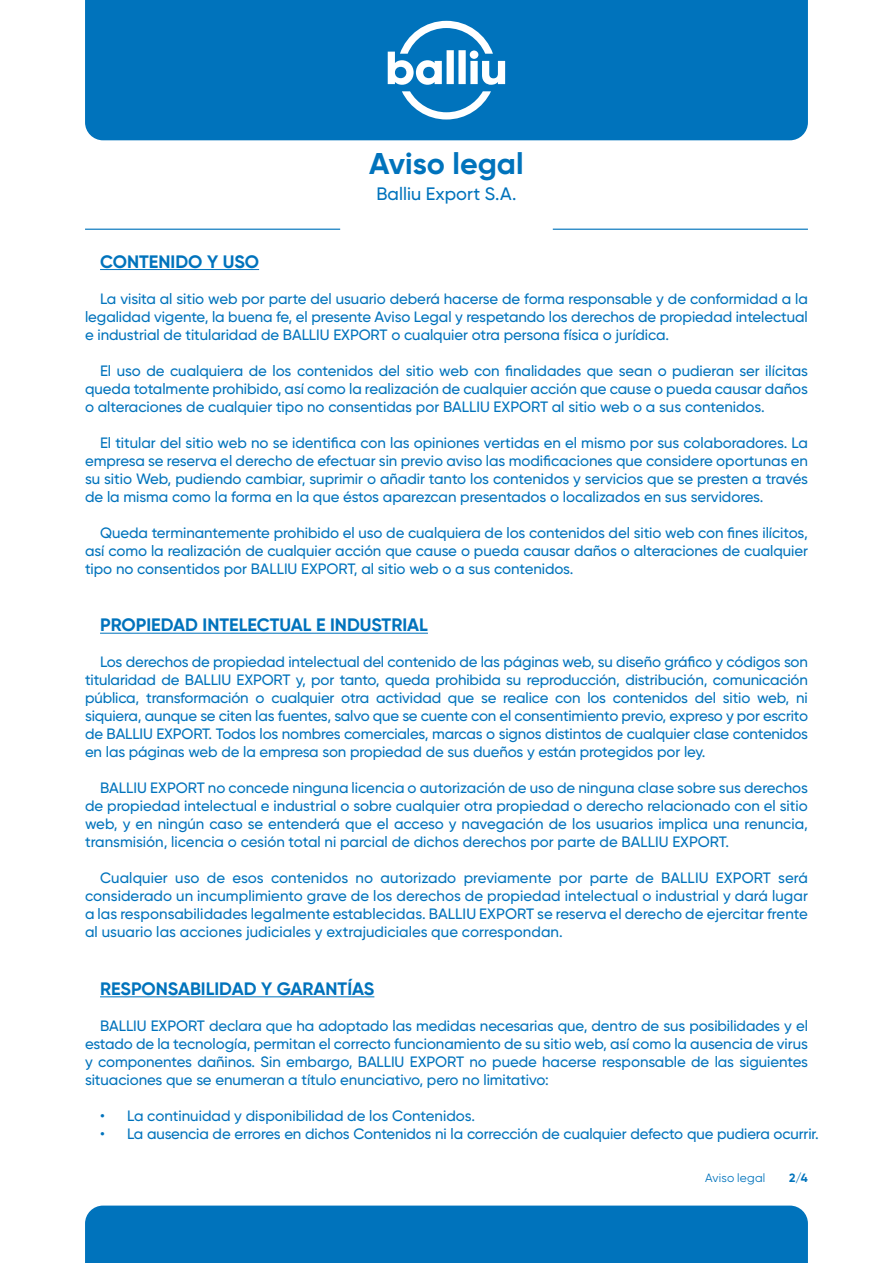
<style>
.page{position:relative;width:893px;height:1263px;background:#fff}
.page>*{position:absolute;margin:0;border:0;box-sizing:border-box;transform-origin:0 0}
.t1{font:700 30px "Gilroy";color:#0073bc}
.t2{font:700 18px "Gilroy";color:#0073bc}
.t3{font:500 18px "Gilroy";color:#0073bc}
.t4{font:500 15px/18px "Gilroy";letter-spacing:-.005em;color:#0073bc;text-align:justify}
.t5{font:12px "Gilroy";letter-spacing:.015em;color:#0073bc}
.t6{font:700 12px "Gilroy";color:#0073bc}
</style>
<div class="page">
<div style="left:85px;top:0;width:723px;height:140px;background:#0073bc"></div>
<svg style="left:388px;top:21px;width:117px;height:98px"></svg>
<hr style="left:553px;top:229px;width:255px;height:1px;background:#0073bc">
<hr style="left:85px;top:229px;width:255px;height:1px;background:#0073bc">
<div style="left:85px;top:1205px;width:723px;height:58px;background:#0073bc"></div>
<hr style="left:100px;top:269px;width:159px;height:1px;background:#0073bc">
<hr style="left:100px;top:633px;width:328px;height:1px;background:#0073bc">
<hr style="left:100px;top:996px;width:274px;height:1px;background:#0073bc">
<h1 class="t1" style="left:369px;top:147px;width:156px">Aviso legal</h1>
<p class="t3" style="left:376px;top:186px;width:142px">Balliu Export S.A.</p>
<p class="t2" style="left:100px;top:251px;width:161px">CONTENIDO Y USO</p>
<p class="t4" style="left:85px;top:290px;width:724px;text-indent:15px">La visita al sitio web por parte del usuario deberá hacerse de forma responsable y de conformidad a la legalidad vigente, la buena fe, el presente Aviso Legal y respetando los derechos de propiedad intelectual e industrial de titularidad de BALLIU EXPORT o cualquier otra persona física o jurídica.</p>
<p class="t4" style="left:85px;top:362px;width:724px;text-indent:15px">El uso de cualquiera de los contenidos del sitio web con finalidades que sean o pudieran ser ilícitas queda totalmente prohibido, así como la realización de cualquier acción que cause o pueda causar daños o alteraciones de cualquier tipo no consentidas por BALLIU EXPORT al sitio web o a sus contenidos.</p>
<p class="t4" style="left:85px;top:434px;width:724px;text-indent:15px">El titular del sitio web no se identifica con las opiniones vertidas en el mismo por sus colaboradores. La empresa se reserva el derecho de efectuar sin previo aviso las modificaciones que considere oportunas en su sitio Web, pudiendo cambiar, suprimir o añadir tanto los contenidos y servicios que se presten a través de la misma como la forma en la que éstos aparezcan presentados o localizados en sus servidores.</p>
<p class="t4" style="left:85px;top:524px;width:724px;text-indent:15px">Queda terminantemente prohibido el uso de cualquiera de los contenidos del sitio web con fines ilícitos, así como la realización de cualquier acción que cause o pueda causar daños o alteraciones de cualquier tipo no consentidos por BALLIU EXPORT, al sitio web o a sus contenidos.</p>
<p class="t2" style="left:100px;top:615px;width:329px">PROPIEDAD INTELECTUAL E INDUSTRIAL</p>
<p class="t4" style="left:85px;top:654px;width:724px;text-indent:15px">Los derechos de propiedad intelectual del contenido de las páginas web, su diseño gráfico y códigos son titularidad de BALLIU EXPORT y, por tanto, queda prohibida su reproducción, distribución, comunicación pública, transformación o cualquier otra actividad que se realice con los contenidos del sitio web, ni siquiera, aunque se citen las fuentes, salvo que se cuente con el consentimiento previo, expreso y por escrito de BALLIU EXPORT. Todos los nombres comerciales, marcas o signos distintos de cualquier clase contenidos en las páginas web de la empresa son propiedad de sus dueños y están protegidos por ley.</p>
<p class="t4" style="left:85px;top:780px;width:724px;text-indent:15px">BALLIU EXPORT no concede ninguna licencia o autorización de uso de ninguna clase sobre sus derechos de propiedad intelectual e industrial o sobre cualquier otra propiedad o derecho relacionado con el sitio web, y en ningún caso se entenderá que el acceso y navegación de los usuarios implica una renuncia, transmisión, licencia o cesión total ni parcial de dichos derechos por parte de BALLIU EXPORT.</p>
<p class="t4" style="left:85px;top:870px;width:724px;text-indent:15px">Cualquier uso de esos contenidos no autorizado previamente por parte de BALLIU EXPORT será considerado un incumplimiento grave de los derechos de propiedad intelectual o industrial y dará lugar a las responsabilidades legalmente establecidas. BALLIU EXPORT se reserva el derecho de ejercitar frente al usuario las acciones judiciales y extrajudiciales que correspondan.</p>
<p class="t2" style="left:100px;top:979px;width:276px">RESPONSABILIDAD Y GARANTÍAS</p>
<p class="t4" style="left:85px;top:1018px;width:724px;text-indent:15px">BALLIU EXPORT declara que ha adoptado las medidas necesarias que, dentro de sus posibilidades y el estado de la tecnología, permitan el correcto funcionamiento de su sitio web, así como la ausencia de virus y componentes dañinos. Sin embargo, BALLIU EXPORT no puede hacerse responsable de las siguientes situaciones que se enumeran a título enunciativo, pero no limitativo:</p>
<p class="t4" style="left:100px;top:1108px;width:376px">• La continuidad y disponibilidad de los Contenidos.</p>
<p class="t4" style="left:100px;top:1126px;width:720px">• La ausencia de errores en dichos Contenidos ni la corrección de cualquier defecto que pudiera ocurrir.</p>
<p class="t5" style="left:705px;top:1172px;width:62px">Aviso legal</p>
<p class="t6" style="left:789px;top:1171px;width:20px">2/4</p>
</div>
